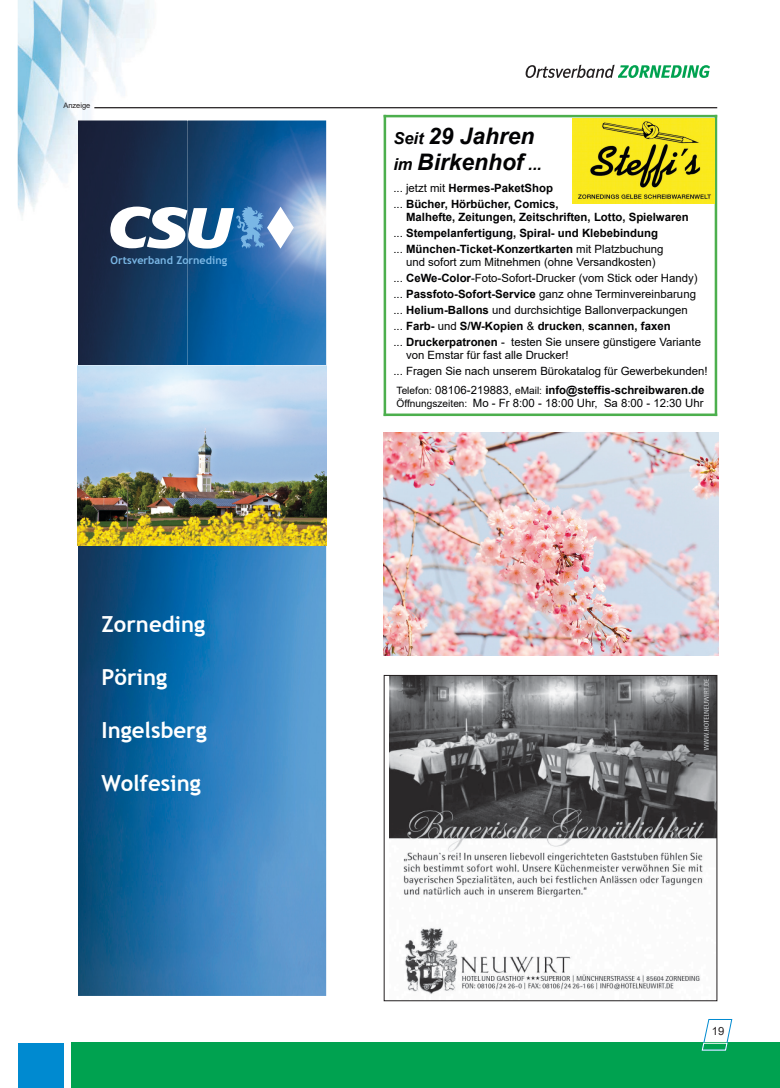
<style>
.page{position:relative;width:780px;height:1088px;background:#fff}
.page>*{position:absolute;margin:0;border:0;box-sizing:border-box;transform-origin:0 0}
.t1{font:italic 700 22.75px/26.1px "Arial";color:#020203}
.t2{font:700 22.12px "Trebuchet MS";color:#fff}
.t3{font:11.38px/16px "Arial";color:#020203}
.t4{font:700 11.38px/16px "Arial";color:#020203}
.t5{font:11.25px "Arial";color:#231f20}
.t6{font:700 10.88px "Trebuchet MS";color:#7ab7e5}
.t7{font:7.5px "Arial";color:#231f20}
.s1{font-size:16.5px}
.s2{font-weight:400}
.s3{font-weight:700}
.s4{font-size:10.12px}
</style>
<div class="page">
<div style="left:71px;top:1043px;width:709px;height:45px;background:#00a250"></div>
<div style="left:18px;top:1043px;width:45px;height:45px;background:#008ad0"></div>
<svg style="left:701px;top:1019px;width:31px;height:32px"></svg>
<img style="left:18px;top:0;width:257px;height:216px">
<svg style="left:525px;top:65px;width:185px;height:13px"></svg>
<hr style="left:94px;top:107px;width:623px;height:1px;background:#231f20">
<img style="left:78px;top:120px;width:248px;height:876px">
<img style="left:187px;top:120px;width:139px;height:246px">
<svg style="left:110px;top:207px;width:184px;height:42px"></svg>
<img style="left:78px;top:366px;width:248px;height:179px">
<hr style="left:383px;top:115px;width:334px;height:2px;background:#4caf4d">
<hr style="left:714px;top:115px;width:3px;height:301px;background:#4caf4d">
<hr style="left:383px;top:413px;width:334px;height:3px;background:#4caf4d">
<hr style="left:383px;top:115px;width:3px;height:301px;background:#4caf4d">
<img style="left:573px;top:118px;width:141px;height:86px">
<img style="left:389px;top:677px;width:326px;height:318px">
<div style="left:384px;top:675px;width:333px;height:326px;border:1px solid #231f20"></div>
<img style="left:383px;top:433px;width:335px;height:223px">
<p class="t7" style="left:63px;top:100px;width:29px">Anzeige</p>
<p class="t6" style="left:110px;top:253px;width:118px">Ortsverband Zorneding</p>
<h2 class="t2" style="left:102px;top:610px;width:105px">Zorneding</h2>
<h2 class="t2" style="left:102px;top:663px;width:67px">Pöring</h2>
<h2 class="t2" style="left:102px;top:716px;width:107px">Ingelsberg</h2>
<h2 class="t2" style="left:102px;top:769px;width:101px">Wolfesing</h2>
<h1 class="t1" style="left:393px;top:123px;width:150px"><span class="s1">Seit</span> 29 Jahren <span class="s1">im</span> Birkenhof <span class="s1">...</span></h1>
<p class="t4" style="left:393px;top:181px;width:166px"><span class="s2">... jetzt mit</span> Hermes-PaketShop <span class="s2">...</span> Bücher, Hörbücher, Comics,</p>
<p class="t4" style="left:393px;top:210px;width:297px;text-indent:13px">Malhefte, Zeitungen, Zeitschriften, Lotto, Spielwaren <span class="s2">...</span> Stempelanfertigung, Spiral- und Klebebindung<br><span class="s2">...</span> München-Ticket-Konzertkarten <span class="s2">mit Platzbuchung</span></p>
<p class="t3" style="left:393px;top:254px;width:309px;text-indent:13px">und sofort zum Mitnehmen (ohne Versandkosten)<br>... <span class="s3">CeWe-Color</span>-Foto-Sofort-Drucker (vom Stick oder Handy) ... <span class="s3">Passfoto-Sofort-Service</span> ganz ohne Terminvereinbarung ... <span class="s3">Helium-Ballons</span> und durchsichtige Ballonverpackungen<br>... <span class="s3">Farb-</span> und <span class="s3">S/W-Kopien</span> &amp; <span class="s3">drucken</span>, <span class="s3">scannen, faxen<br></span>... <span class="s3">Druckerpatronen</span> - testen Sie unsere günstigere Variante</p>
<p class="t3" style="left:393px;top:347px;width:315px;text-indent:13px">von Emstar für fast alle Drucker!<br>... Fragen Sie nach unserem Bürokatalog für Gewerbekunden!</p>
<p class="t3" style="left:396px;top:384px;width:309px;line-height:13px"><span class="s4">Telefon:</span> 08106-219883, <span class="s4">eMail:</span> <span class="s3">info@steffis-schreibwaren.de<br></span><span class="s4">Öffnungszeiten:</span> Mo - Fr 8:00 - 18:00 Uhr, Sa 8:00 - 12:30 Uhr</p>
<p class="t5" style="left:711px;top:1023px;width:14px">19</p>
</div>
